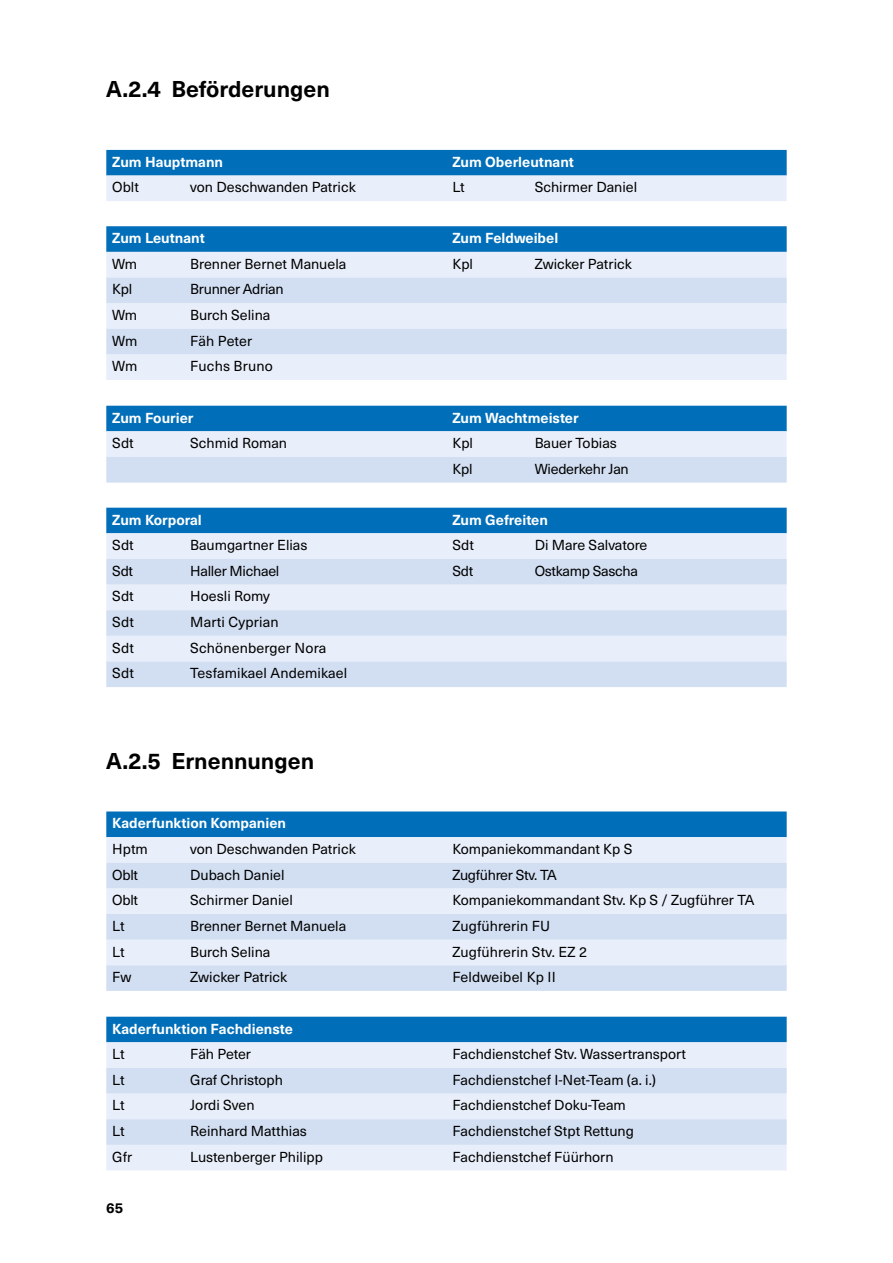
<style>
.page{position:relative;width:893px;height:1263px;background:#fff}
.page>*{position:absolute;margin:0;border:0;box-sizing:border-box;transform-origin:0 0}
.t1{font:700 22.5px "Neue Haas Unica Pro";color:#000}
.t2{font:14.25px "Neue Haas Unica Pro";color:#000}
.t3{font:700 14.25px "Neue Haas Unica Pro";color:#fff}
.t4{font:14.25px "Neue Haas Unica Pro";letter-spacing:-.02em;color:#000}
.t5{font:700 14.25px "Neue Haas Unica Pro";color:#000}
</style>
<div class="page">
<svg style="left:106px;top:150px;width:681px;height:51px;background:#75afd9"></svg>
<svg style="left:106px;top:226px;width:681px;height:26px;background:#0470ba"></svg>
<div style="left:106px;top:252px;width:681px;height:128px;background:#e9effa"></div>
<svg style="left:106px;top:277px;width:681px;height:77px;background:#d9e4f4"></svg>
<svg style="left:106px;top:406px;width:681px;height:77px;background:#95bfe2"></svg>
<div style="left:106px;top:508px;width:681px;height:25px;background:#006eb9"></div>
<div style="left:106px;top:533px;width:681px;height:26px;background:#e9effa"></div>
<svg style="left:106px;top:559px;width:681px;height:128px;background:#dbe5f5"></svg>
<div style="left:106px;top:1017px;width:681px;height:25px;background:#006eb9"></div>
<div style="left:106px;top:1042px;width:681px;height:128px;background:#e9effa"></div>
<svg style="left:106px;top:1068px;width:681px;height:77px;background:#d9e4f4"></svg>
<div style="left:106px;top:811px;width:681px;height:26px;background:#006eb9"></div>
<div style="left:106px;top:837px;width:681px;height:26px;background:#e9effa"></div>
<svg style="left:106px;top:863px;width:681px;height:128px;background:#dbe5f5"></svg>
<h1 class="t1" style="left:106px;top:76px;width:225px">A.2.4 Beförderungen</h1>
<p class="t3" style="left:112px;top:153px;width:112px">Zum Hauptmann</p>
<p class="t3" style="left:452px;top:153px;width:123px">Zum Oberleutnant</p>
<p class="t2" style="left:112px;top:179px;width:28px">Oblt</p>
<p class="t2" style="left:190px;top:179px;width:167px">von Deschwanden Patrick</p>
<p class="t2" style="left:452px;top:179px;width:14px">Lt</p>
<p class="t2" style="left:535px;top:179px;width:104px">Schirmer Daniel</p>
<p class="t3" style="left:112px;top:229px;width:94px">Zum Leutnant</p>
<p class="t3" style="left:452px;top:229px;width:107px">Zum Feldweibel</p>
<p class="t2" style="left:112px;top:255px;width:26px">Wm</p>
<p class="t2" style="left:190px;top:255px;width:158px">Brenner Bernet Manuela</p>
<p class="t2" style="left:452px;top:255px;width:22px">Kpl</p>
<p class="t2" style="left:535px;top:255px;width:99px">Zwicker Patrick</p>
<p class="t2" style="left:112px;top:281px;width:22px">Kpl</p>
<p class="t4" style="left:190px;top:281px;width:95px">Brunner Adrian</p>
<p class="t2" style="left:112px;top:306px;width:26px">Wm</p>
<p class="t2" style="left:190px;top:306px;width:82px">Burch Selina</p>
<p class="t2" style="left:112px;top:332px;width:27px">Wm</p>
<p class="t2" style="left:190px;top:332px;width:63px">Fäh Peter</p>
<p class="t2" style="left:112px;top:358px;width:27px">Wm</p>
<p class="t2" style="left:190px;top:358px;width:84px">Fuchs Bruno</p>
<p class="t3" style="left:112px;top:409px;width:83px">Zum Fourier</p>
<p class="t3" style="left:452px;top:409px;width:128px">Zum Wachtmeister</p>
<p class="t2" style="left:112px;top:435px;width:23px">Sdt</p>
<p class="t2" style="left:190px;top:435px;width:98px">Schmid Roman</p>
<p class="t2" style="left:452px;top:435px;width:22px">Kpl</p>
<p class="t2" style="left:535px;top:435px;width:84px">Bauer Tobias</p>
<p class="t2" style="left:452px;top:460px;width:22px">Kpl</p>
<p class="t4" style="left:535px;top:460px;width:96px">Wiederkehr Jan</p>
<p class="t3" style="left:112px;top:511px;width:91px">Zum Korporal</p>
<p class="t3" style="left:452px;top:511px;width:97px">Zum Gefreiten</p>
<p class="t2" style="left:112px;top:537px;width:23px">Sdt</p>
<p class="t2" style="left:190px;top:537px;width:119px">Baumgartner Elias</p>
<p class="t2" style="left:452px;top:537px;width:23px">Sdt</p>
<p class="t2" style="left:535px;top:537px;width:114px">Di Mare Salvatore</p>
<p class="t2" style="left:112px;top:562px;width:22px">Sdt</p>
<p class="t4" style="left:190px;top:562px;width:91px">Haller Michael</p>
<p class="t2" style="left:452px;top:562px;width:22px">Sdt</p>
<p class="t4" style="left:535px;top:562px;width:105px">Ostkamp Sascha</p>
<p class="t2" style="left:112px;top:588px;width:23px">Sdt</p>
<p class="t2" style="left:190px;top:588px;width:81px">Hoesli Romy</p>
<p class="t2" style="left:112px;top:613px;width:23px">Sdt</p>
<p class="t2" style="left:190px;top:613px;width:90px">Marti Cyprian</p>
<p class="t2" style="left:112px;top:639px;width:23px">Sdt</p>
<p class="t2" style="left:190px;top:639px;width:137px">Schönenberger Nora</p>
<p class="t2" style="left:112px;top:665px;width:23px">Sdt</p>
<p class="t2" style="left:190px;top:665px;width:159px">Tesfamikael Andemikael</p>
<h1 class="t1" style="left:106px;top:748px;width:209px">A.2.5 Ernennungen</h1>
<p class="t3" style="left:112px;top:815px;width:175px">Kaderfunktion Kompanien</p>
<p class="t2" style="left:112px;top:840px;width:37px">Hptm</p>
<p class="t2" style="left:190px;top:840px;width:167px">von Deschwanden Patrick</p>
<p class="t2" style="left:452px;top:840px;width:181px">Kompaniekommandant Kp S</p>
<p class="t2" style="left:112px;top:866px;width:27px">Oblt</p>
<p class="t2" style="left:190px;top:866px;width:96px">Dubach Daniel</p>
<p class="t4" style="left:452px;top:866px;width:106px">Zugführer Stv. TA</p>
<p class="t2" style="left:112px;top:892px;width:27px">Oblt</p>
<p class="t2" style="left:190px;top:892px;width:104px">Schirmer Daniel</p>
<p class="t2" style="left:452px;top:892px;width:303px">Kompaniekommandant Stv. Kp S / Zugführer TA</p>
<p class="t2" style="left:112px;top:917px;width:14px">Lt</p>
<p class="t2" style="left:190px;top:917px;width:158px">Brenner Bernet Manuela</p>
<p class="t2" style="left:452px;top:917px;width:99px">Zugführerin FU</p>
<p class="t2" style="left:112px;top:943px;width:14px">Lt</p>
<p class="t2" style="left:190px;top:943px;width:82px">Burch Selina</p>
<p class="t2" style="left:452px;top:943px;width:136px">Zugführerin Stv. EZ 2</p>
<p class="t2" style="left:112px;top:968px;width:21px">Fw</p>
<p class="t2" style="left:190px;top:968px;width:99px">Zwicker Patrick</p>
<p class="t2" style="left:452px;top:968px;width:105px">Feldweibel Kp II</p>
<p class="t3" style="left:112px;top:1020px;width:182px">Kaderfunktion Fachdienste</p>
<p class="t2" style="left:112px;top:1045px;width:14px">Lt</p>
<p class="t2" style="left:190px;top:1045px;width:62px">Fäh Peter</p>
<p class="t2" style="left:452px;top:1045px;width:235px">Fachdienstchef Stv. Wassertransport</p>
<p class="t2" style="left:112px;top:1071px;width:14px">Lt</p>
<p class="t2" style="left:190px;top:1071px;width:94px">Graf Christoph</p>
<p class="t2" style="left:452px;top:1071px;width:205px">Fachdienstchef I-Net-Team (a. i.)</p>
<p class="t2" style="left:112px;top:1097px;width:14px">Lt</p>
<p class="t2" style="left:190px;top:1097px;width:66px">Jordi Sven</p>
<p class="t2" style="left:452px;top:1097px;width:175px">Fachdienstchef Doku-Team</p>
<p class="t2" style="left:112px;top:1122px;width:14px">Lt</p>
<p class="t2" style="left:190px;top:1122px;width:118px">Reinhard Matthias</p>
<p class="t2" style="left:452px;top:1122px;width:183px">Fachdienstchef Stpt Rettung</p>
<p class="t2" style="left:112px;top:1148px;width:21px">Gfr</p>
<p class="t2" style="left:190px;top:1148px;width:134px">Lustenberger Philipp</p>
<p class="t2" style="left:452px;top:1148px;width:163px">Fachdienstchef Füürhorn</p>
<p class="t5" style="left:106px;top:1200px;width:19px">65</p>
</div>
